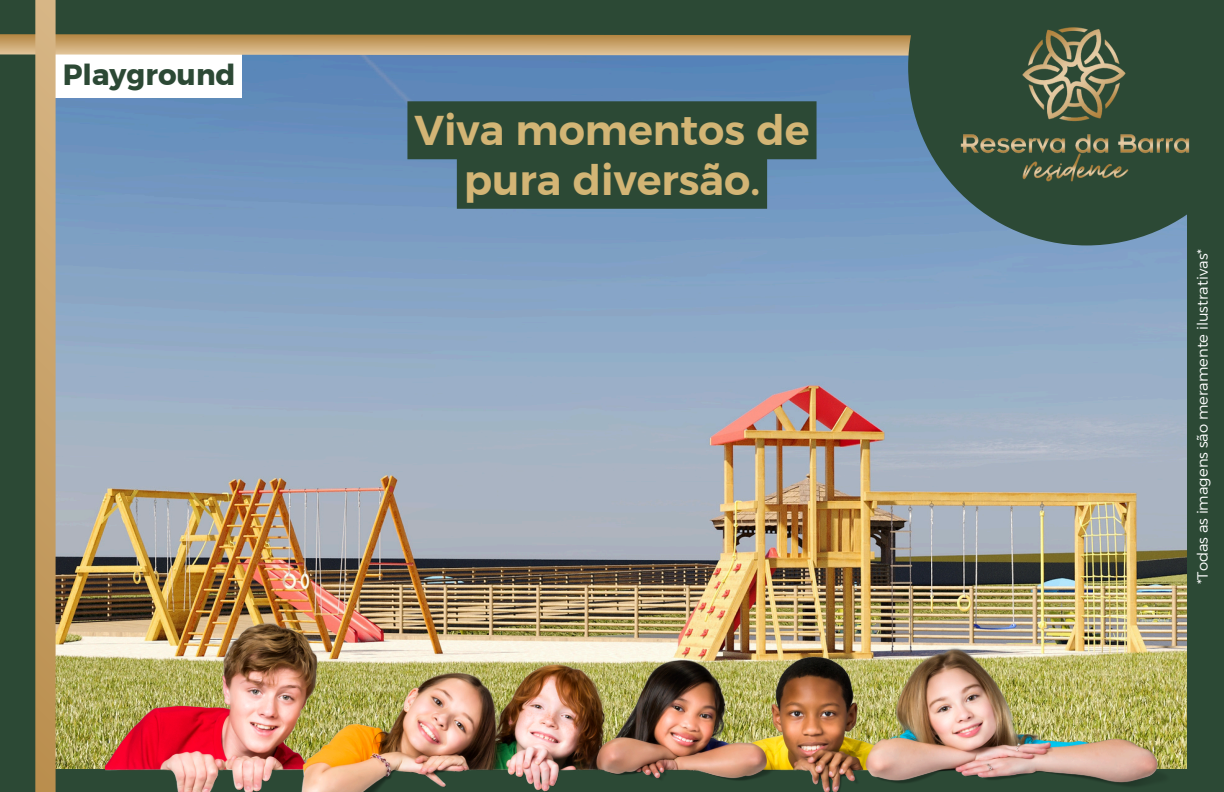
<style>
.page{position:relative;width:1224px;height:792px;background:#2c4935}
.page>*{position:absolute;margin:0;border:0;box-sizing:border-box;transform-origin:0 0}
.t1{font:700 41.5px/49.5px "Kief Montaser Semi";color:#d3b575;text-align:center}
.t2{font:29.2px "Kief Montaser Bold";color:#2c4935}
.t3{font:14.8px "Kief Montaser Light";color:#fff}
</style>
<div class="page">
<img style="left:56px;top:66px;width:1130px;height:703px">
<div style="left:47px;top:50px;width:195px;height:47px;background:#fff"></div>
<img style="left:105px;top:617px;width:1066px;height:175px">
<svg style="left:407px;top:101px;width:410px;height:108px"></svg>
<svg style="left:0;top:34px;width:908px;height:32px;background:#ab9f89"></svg>
<div style="left:35px;top:0;width:21px;height:792px;background:linear-gradient(to bottom,#d7b686,#ba8e4d)"></div>
<svg style="left:908px;top:35px;width:279px;height:210px"></svg>
<img style="left:935px;top:27px;width:255px;height:214px">
<p class="t2" style="left:63px;top:56px;width:174px">Playground</p>
<p class="t1" style="left:414px;top:106px;width:397px">Viva momentos de pura diversão.</p>
<p class="t3" style="left:1193px;top:584px;width:337px;rotate:-90deg">*Todas as imagens são meramente ilustrativas*</p>
</div>
